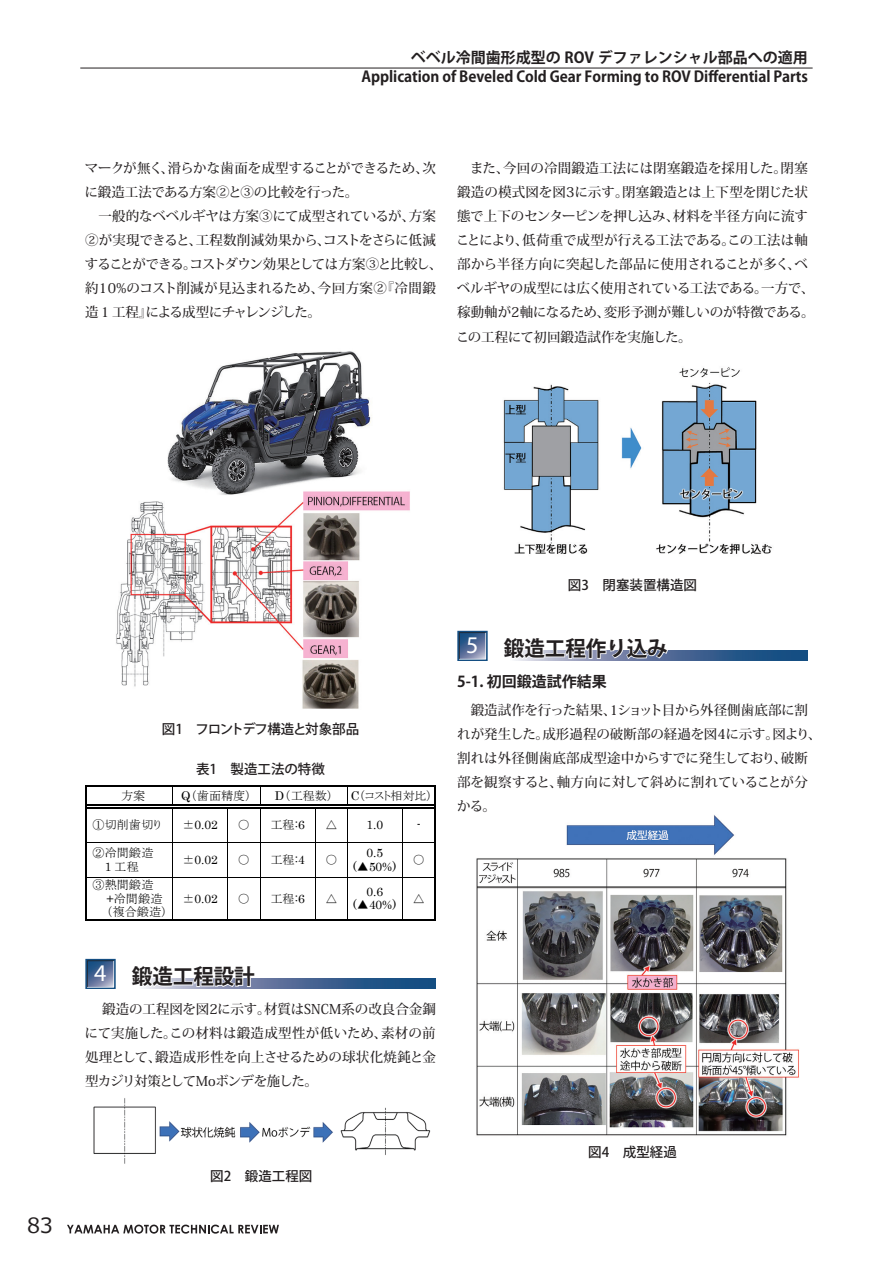
<style>
.page{position:relative;width:893px;height:1263px;background:#fff}
.page>*{position:absolute;margin:0;border:0;box-sizing:border-box;transform-origin:0 0}
.t1{font:700 24px "Times";color:#fff}
.本文_プロポーショナルメトリクス{font:700 21px "Koz Go Pro";letter-spacing:-.005em;color:#231f20}
.t2{font:21px "Meiryo";color:#231f20}
.本文_プロポーショナルメトリクス_段落解{font:700 15px "Koz Go Pro";letter-spacing:-.005em;color:#231f20}
.本文_プロポーショナルメトリクス_段落解-2{font:500 13.5px/24px "Koz Min Pr 6 N";letter-spacing:-.01em;color:#231f20}
.本文_プロポーショナルメトリクス_段落解-3{font:500 13.5px/24px "Koz Min Pr 6 N";letter-spacing:-.03em;color:#231f20}
.本文_プロポーショナルメトリクス_段落解-4{font:500 13.5px/24px "Koz Min Pr 6 N";letter-spacing:-.035em;color:#231f20}
.本文_プロポーショナルメトリクス-2{font:500 13.5px "Koz Go Pro";color:#231f20}
.本文_プロポーショナルメトリクス-3{font:500 13.5px "Koz Go Pro";letter-spacing:-.09em;color:#231f20}
.t3{font:12.15px/13.8px "MS P Mincho";color:#000;text-align:center}
.t4{font:12.15px/14px "Century";letter-spacing:-.01em;color:#000;text-align:center}
.s1{font-family:"Century"}
.s2{font-family:"MS P Mincho"}
</style>
<div class="page">
<hr style="left:80px;top:68px;width:733px;height:1px;background:#231f20">
<img style="left:116px;top:351px;width:294px;height:358px">
<hr style="left:87px;top:785px;width:85px;height:2px;background:#000">
<hr style="left:174px;top:785px;width:86px;height:2px;background:#000">
<hr style="left:261px;top:785px;width:86px;height:2px;background:#000">
<hr style="left:349px;top:785px;width:86px;height:2px;background:#000">
<svg style="left:85px;top:785px;width:2px;height:23px"></svg>
<hr style="left:87px;top:805px;width:85px;height:1px;background:#000">
<hr style="left:87px;top:807px;width:85px;height:1px;background:#000">
<svg style="left:172px;top:785px;width:4px;height:23px"></svg>
<hr style="left:176px;top:805px;width:51px;height:1px;background:#000">
<hr style="left:176px;top:807px;width:51px;height:1px;background:#000">
<hr style="left:230px;top:805px;width:30px;height:1px;background:#000">
<hr style="left:230px;top:807px;width:30px;height:1px;background:#000">
<svg style="left:260px;top:785px;width:3px;height:23px"></svg>
<hr style="left:263px;top:805px;width:52px;height:1px;background:#000">
<hr style="left:263px;top:807px;width:52px;height:1px;background:#000">
<svg style="left:315px;top:785px;width:36px;height:23px"></svg>
<hr style="left:351px;top:805px;width:51px;height:1px;background:#000">
<hr style="left:351px;top:807px;width:51px;height:1px;background:#000">
<svg style="left:402px;top:785px;width:34px;height:23px"></svg>
<hr style="left:85px;top:808px;width:2px;height:34px;background:#000">
<hr style="left:172px;top:808px;width:1px;height:34px;background:#000">
<hr style="left:227px;top:808px;width:1px;height:34px;background:#000">
<hr style="left:260px;top:808px;width:1px;height:34px;background:#000">
<hr style="left:315px;top:808px;width:1px;height:34px;background:#000">
<hr style="left:347px;top:808px;width:1px;height:34px;background:#000">
<hr style="left:402px;top:808px;width:1px;height:34px;background:#000">
<hr style="left:435px;top:808px;width:1px;height:34px;background:#000">
<hr style="left:87px;top:842px;width:85px;height:1px;background:#000">
<hr style="left:173px;top:842px;width:54px;height:1px;background:#000">
<hr style="left:228px;top:842px;width:32px;height:1px;background:#000">
<hr style="left:261px;top:842px;width:54px;height:1px;background:#000">
<hr style="left:316px;top:842px;width:31px;height:1px;background:#000">
<hr style="left:348px;top:842px;width:54px;height:1px;background:#000">
<hr style="left:403px;top:842px;width:32px;height:1px;background:#000">
<hr style="left:85px;top:843px;width:2px;height:34px;background:#000">
<hr style="left:172px;top:843px;width:1px;height:34px;background:#000">
<hr style="left:227px;top:843px;width:1px;height:34px;background:#000">
<hr style="left:260px;top:843px;width:1px;height:34px;background:#000">
<hr style="left:315px;top:843px;width:1px;height:34px;background:#000">
<hr style="left:347px;top:843px;width:1px;height:34px;background:#000">
<hr style="left:402px;top:843px;width:1px;height:34px;background:#000">
<hr style="left:435px;top:843px;width:1px;height:34px;background:#000">
<hr style="left:87px;top:877px;width:85px;height:1px;background:#000">
<hr style="left:173px;top:877px;width:54px;height:1px;background:#000">
<hr style="left:228px;top:877px;width:32px;height:1px;background:#000">
<hr style="left:261px;top:877px;width:54px;height:1px;background:#000">
<hr style="left:316px;top:877px;width:31px;height:1px;background:#000">
<hr style="left:348px;top:877px;width:54px;height:1px;background:#000">
<hr style="left:403px;top:877px;width:32px;height:1px;background:#000">
<hr style="left:85px;top:877px;width:2px;height:42px;background:#000">
<hr style="left:87px;top:919px;width:85px;height:1px;background:#000">
<hr style="left:172px;top:877px;width:1px;height:42px;background:#000">
<hr style="left:174px;top:919px;width:53px;height:1px;background:#000">
<hr style="left:227px;top:877px;width:1px;height:42px;background:#000">
<hr style="left:228px;top:919px;width:32px;height:1px;background:#000">
<hr style="left:260px;top:877px;width:1px;height:42px;background:#000">
<hr style="left:261px;top:919px;width:54px;height:1px;background:#000">
<hr style="left:315px;top:877px;width:1px;height:42px;background:#000">
<hr style="left:316px;top:919px;width:31px;height:1px;background:#000">
<hr style="left:347px;top:877px;width:1px;height:42px;background:#000">
<hr style="left:349px;top:919px;width:53px;height:1px;background:#000">
<hr style="left:402px;top:877px;width:1px;height:42px;background:#000">
<hr style="left:404px;top:919px;width:31px;height:1px;background:#000">
<hr style="left:435px;top:877px;width:1px;height:42px;background:#000">
<img style="left:93px;top:1098px;width:338px;height:66px">
<img style="left:503px;top:367px;width:269px;height:187px">
<img style="left:476px;top:815px;width:323px;height:321px">
<svg style="left:88px;top:962px;width:25px;height:24px"></svg>
<div style="left:85px;top:959px;width:31px;height:30px;border:2px solid #144e82"></div>
<svg style="left:256px;top:978px;width:180px;height:11px"></svg>
<svg style="left:143px;top:978px;width:113px;height:11px"></svg>
<svg style="left:460px;top:634px;width:25px;height:24px"></svg>
<div style="left:457px;top:631px;width:31px;height:30px;border:2px solid #144e82"></div>
<svg style="left:669px;top:650px;width:139px;height:11px"></svg>
<svg style="left:515px;top:650px;width:154px;height:11px"></svg>
<svg style="left:67px;top:1224px;width:212px;height:9px"></svg>
<p class="本文_プロポーショナルメトリクス_段落解" style="left:411px;top:47px;width:399px">ベベル冷間歯形成型の ROV デファレンシャル部品への適用</p>
<p class="本文_プロポーショナルメトリクス_段落解" style="left:362px;top:67px;width:448px">Application of Beveled Cold Gear Forming to ROV Differential Parts</p>
<p class="本文_プロポーショナルメトリクス_段落解-4" style="left:85px;top:157px;width:353px">マークが無く、滑らかな歯面を成型することができるため、次に鍛造工法である方案②と③の比較を行った。</p>
<p class="本文_プロポーショナルメトリクス_段落解-3" style="left:85px;top:205px;width:359px">　一般的なベベルギヤは方案③にて成型されているが、方案<br>②が実現できると、工程数削減効果から、コストをさらに低減することができる。コストダウン効果としては方案③と比較し、約10%のコスト削減が見込まれるため、今回方案②『冷間鍛造１工程』による成型にチャレンジした。</p>
<p class="本文_プロポーショナルメトリクス_段落解-2" style="left:456px;top:157px;width:360px">　また、今回の冷間鍛造工法には閉塞鍛造を採用した。閉塞鍛造の模式図を図3に示す。閉塞鍛造とは上下型を閉じた状態で上下のセンターピンを押し込み、材料を半径方向に流すことにより、低荷重で成型が行える工法である。この工法は軸部から半径方向に突起した部品に使用されることが多く、ベベルギヤの成型には広く使用されている工法である。一方で、稼動軸が2軸になるため、変形予測が難しいのが特徴である。この工程にて初回鍛造試作を実施した。</p>
<h2 class="t2" style="left:27px;top:1210px;width:27px">83</h2>
<p class="本文_プロポーショナルメトリクス-3" style="left:162px;top:721px;width:199px">図1　フロントデフ構造と対象部品</p>
<p class="本文_プロポーショナルメトリクス-2" style="left:196px;top:760px;width:130px">表1　製造工法の特徴</p>
<p class="t3" style="left:121px;top:789px;width:26px">方案</p>
<p class="t3" style="left:181px;top:789px;width:72px"><span class="s1">Q</span>（歯面精度）</p>
<p class="t3" style="left:275px;top:789px;width:60px"><span class="s1">D</span>（工程数）</p>
<p class="t3" style="left:351px;top:789px;width:83px"><span class="s1">C</span>（コスト相対比）</p>
<p class="t3" style="left:93px;top:818px;width:70px">①切削歯切り</p>
<p class="t4" style="left:182px;top:817px;width:37px"><span class="s2">±</span>0.02</p>
<p class="t3" style="left:238px;top:818px;width:68px">○ 工程<span class="s1">:6</span></p>
<p class="t3" style="left:325px;top:818px;width:14px">△</p>
<p class="t4" style="left:366px;top:817px;width:18px">1.0</p>
<p class="t4" style="left:417px;top:817px;width:6px">-</p>
<p class="t3" style="left:93px;top:846px;width:62px">②冷間鍛造<br><span class="s1">1</span>工程</p>
<p class="t4" style="left:182px;top:852px;width:37px"><span class="s2">±</span>0.02</p>
<p class="t3" style="left:238px;top:853px;width:68px">○ 工程<span class="s1">:4</span></p>
<p class="t3" style="left:325px;top:853px;width:14px">○</p>
<p class="t4" style="left:353px;top:845px;width:45px">0.5 (<span class="s2">▲</span>50%)</p>
<p class="t3" style="left:413px;top:853px;width:14px">○</p>
<p class="t3" style="left:107px;top:877px;width:62px;text-align:left;text-indent:-14px">③熱間鍛造<br><span class="s1">+</span>冷間鍛造（複合鍛造）</p>
<p class="t4" style="left:182px;top:890px;width:37px"><span class="s2">±</span>0.02</p>
<p class="t3" style="left:238px;top:891px;width:68px">○ 工程<span class="s1">:6</span></p>
<p class="t3" style="left:325px;top:891px;width:14px">△</p>
<p class="t4" style="left:353px;top:883px;width:45px;line-height:13.5px">0.6 (<span class="s2">▲</span>40%)</p>
<p class="t3" style="left:413px;top:891px;width:14px">△</p>
<p class="t1" style="left:94px;top:958px;width:14px">4</p>
<p class="本文_プロポーショナルメトリクス" style="left:132px;top:963px;width:124px">鍛造工程設計</p>
<p class="本文_プロポーショナルメトリクス_段落解-2" style="left:85px;top:997px;width:352px;text-align:justify">　鍛造の工程図を図2に示す。材質はSNCM系の改良合金鋼にて実施した。この材料は鍛造成型性が低いため、素材の前処理として、鍛造成形性を向上させるための球状化焼鈍と金型カジリ対策としてMoボンデを施した。</p>
<p class="本文_プロポーショナルメトリクス-2" style="left:568px;top:577px;width:131px">図3　閉塞装置構造図</p>
<p class="t1" style="left:466px;top:630px;width:14px">5</p>
<p class="本文_プロポーショナルメトリクス" style="left:504px;top:635px;width:165px">鍛造工程作り込み</p>
<p class="本文_プロポーショナルメトリクス_段落解" style="left:457px;top:672px;width:151px">5-1. 初回鍛造試作結果</p>
<p class="本文_プロポーショナルメトリクス_段落解-2" style="left:457px;top:698px;width:366px">　鍛造試作を行った結果、1ショット目から外径側歯底部に割れが発生した。成形過程の破断部の経過を図4に示す。図より、割れは外径側歯底部成型途中からすでに発生しており、破断部を観察すると、軸方向に対して斜めに割れていることが分かる。</p>
<p class="本文_プロポーショナルメトリクス-2" style="left:210px;top:1168px;width:104px">図2　鍛造工程図</p>
<p class="本文_プロポーショナルメトリクス-2" style="left:588px;top:1143px;width:90px">図4　成型経過</p>
</div>
